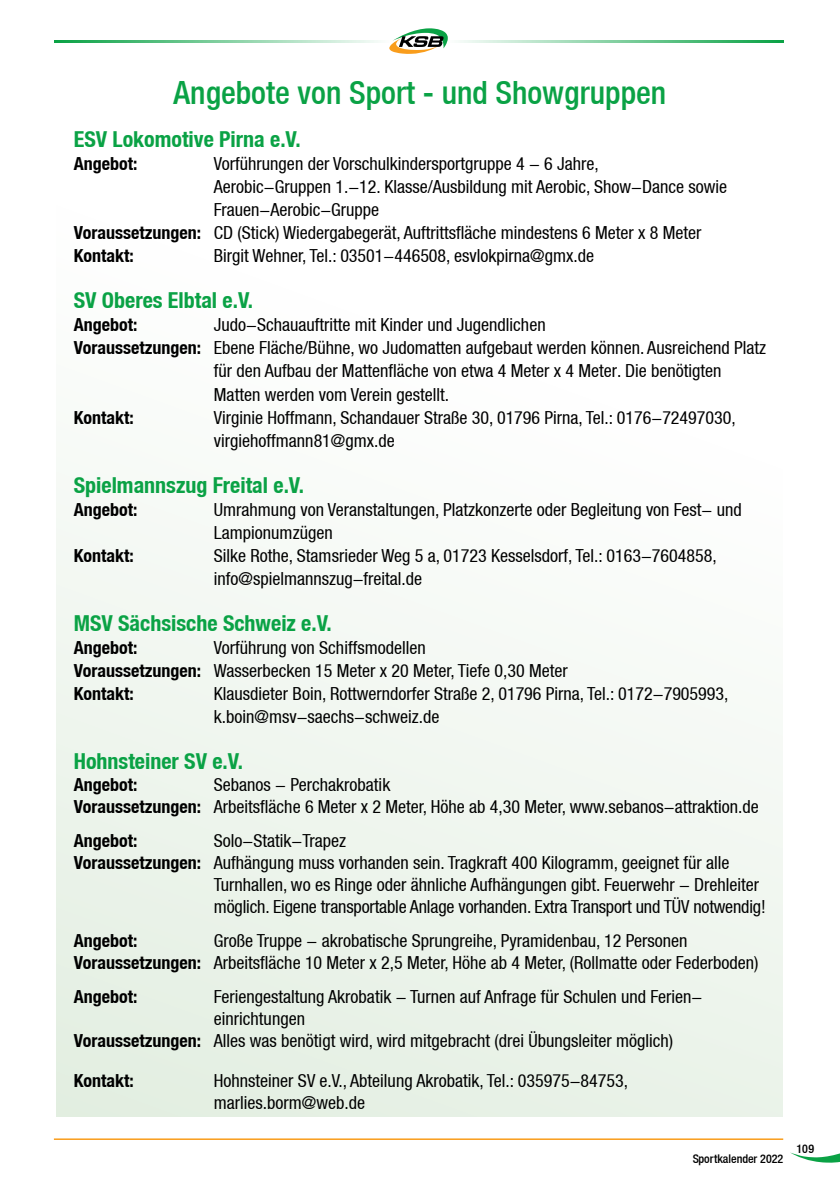
<style>
.page{position:relative;width:840px;height:1191px;background:#fff}
.page>*{position:absolute;margin:0;border:0;box-sizing:border-box;transform-origin:0 0}
.t1{font:500 condensed 32px "Helvetica Neue";color:#0aa245}
.t2{font:700 condensed 22px "Helvetica Neue";color:#0aa245}
.t3{font:condensed 18px/23px "Helvetica Neue";color:#000}
.t4{font:700 condensed 18px "Helvetica Neue";color:#000}
.t5{font:500 condensed 12px "Helvetica Neue";letter-spacing:-.01em;color:#000}
.s1{font-weight:700}
</style>
<div class="page">
<svg style="left:790px;top:1152px;width:49px;height:10px"></svg>
<hr style="left:54px;top:40px;width:335px;height:3px;background:#0aa245">
<hr style="left:447px;top:40px;width:335px;height:3px;background:#0aa245">
<svg style="left:389px;top:28px;width:58px;height:26px"></svg>
<hr style="left:54px;top:1138px;width:728px;height:2px;background:#f99d1c">
<div style="left:57px;top:74px;width:725px;height:1043px;background:linear-gradient(to bottom,#fff,#e7f1e6)"></div>
<h1 class="t1" style="left:173px;top:74px;width:494px">Angebote von Sport - und Showgruppen</h1>
<p class="t2" style="left:74px;top:126px;width:228px">ESV Lokomotive Pirna e.V.</p>
<p class="t4" style="left:74px;top:153px;width:65px">Angebot:</p>
<p class="t3" style="left:214px;top:152px;width:386px">Vorführungen der Vorschulkindersportgruppe 4 - 6 Jahre,</p>
<p class="t3" style="left:214px;top:175px;width:514px">Aerobic-Gruppen 1.-12. Klasse/Ausbildung mit Aerobic, Show-Dance sowie</p>
<p class="t3" style="left:214px;top:198px;width:167px">Frauen-Aerobic-Gruppe</p>
<p class="t3" style="left:74px;top:221px;width:628px"><span class="s1">Voraussetzungen:</span> CD (Stick) Wiedergabegerät, Auftrittsfläche mindestens 6 Meter x 8 Meter</p>
<p class="t4" style="left:74px;top:245px;width:61px">Kontakt:</p>
<p class="t3" style="left:214px;top:244px;width:381px">Birgit Wehner, Tel.: 03501-446508, esvlokpirna@gmx.de</p>
<p class="t2" style="left:74px;top:287px;width:181px">SV Oberes Elbtal e.V.</p>
<p class="t4" style="left:74px;top:314px;width:65px">Angebot:</p>
<p class="t3" style="left:214px;top:313px;width:333px">Judo-Schauauftritte mit Kinder und Jugendlichen</p>
<p class="t3" style="left:74px;top:336px;width:693px"><span class="s1">Voraussetzungen:</span> Ebene Fläche/Bühne, wo Judomatten aufgebaut werden können. Ausreichend Platz</p>
<p class="t3" style="left:214px;top:359px;width:509px">für den Aufbau der Mattenfläche von etwa 4 Meter x 4 Meter. Die benötigten</p>
<p class="t3" style="left:214px;top:382px;width:236px">Matten werden vom Verein gestellt.</p>
<p class="t4" style="left:74px;top:406px;width:61px">Kontakt:</p>
<p class="t3" style="left:214px;top:405px;width:523px">Virginie Hoffmann, Schandauer Straße 30, 01796 Pirna, Tel.: 0176-72497030, virgiehoffmann81@gmx.de</p>
<p class="t2" style="left:74px;top:471px;width:232px">Spielmannszug Freital e.V.</p>
<p class="t4" style="left:74px;top:498px;width:65px">Angebot:</p>
<p class="t3" style="left:214px;top:497px;width:529px">Umrahmung von Veranstaltungen, Platzkonzerte oder Begleitung von Fest- und<br>Lampionumzügen</p>
<p class="t4" style="left:74px;top:544px;width:61px">Kontakt:</p>
<p class="t3" style="left:214px;top:543px;width:504px">Silke Rothe, Stamsrieder Weg 5 a, 01723 Kesselsdorf, Tel.: 0163-7604858, info@spielmannszug-freital.de</p>
<p class="t2" style="left:74px;top:609px;width:259px">MSV Sächsische Schweiz e.V.</p>
<p class="t4" style="left:74px;top:636px;width:65px">Angebot:</p>
<p class="t3" style="left:74px;top:635px;width:495px;text-indent:140px">Vorführung von Schiffsmodellen<br><span class="s1">Voraussetzungen:</span> Wasserbecken 15 Meter x 20 Meter, Tiefe 0,30 Meter<br><span class="s1">Kontakt:</span></p>
<p class="t3" style="left:214px;top:681px;width:516px">Klausdieter Boin, Rottwerndorfer Straße 2, 01796 Pirna, Tel.: 0172-7905993, k.boin@msv-saechs-schweiz.de</p>
<p class="t2" style="left:74px;top:747px;width:171px">Hohnsteiner SV e.V.</p>
<p class="t4" style="left:74px;top:773px;width:65px">Angebot:</p>
<p class="t3" style="left:74px;top:773px;width:686px;line-height:22px;text-indent:140px">Sebanos - Perchakrobatik<br><span class="s1">Voraussetzungen:</span> Arbeitsfläche 6 Meter x 2 Meter, Höhe ab 4,30 Meter, www.sebanos-attraktion.de</p>
<p class="t4" style="left:74px;top:829px;width:65px">Angebot:</p>
<p class="t3" style="left:214px;top:828px;width:134px">Solo-Statik-Trapez</p>
<p class="t3" style="left:74px;top:850px;width:657px"><span class="s1">Voraussetzungen:</span> Aufhängung muss vorhanden sein. Tragkraft 400 Kilogramm, geeignet für alle</p>
<p class="t3" style="left:214px;top:872px;width:546px">Turnhallen, wo es Ringe oder ähnliche Aufhängungen gibt. Feuerwehr - Drehleiter</p>
<p class="t3" style="left:214px;top:894px;width:553px">möglich. Eigene transportable Anlage vorhanden. Extra Transport und TÜV notwendig!</p>
<p class="t4" style="left:74px;top:929px;width:65px">Angebot:</p>
<p class="t3" style="left:74px;top:929px;width:685px;line-height:22px;text-indent:140px">Große Truppe - akrobatische Sprungreihe, Pyramidenbau, 12 Personen<br><span class="s1">Voraussetzungen:</span> Arbeitsfläche 10 Meter x 2,5 Meter, Höhe ab 4 Meter, (Rollmatte oder Federboden)</p>
<p class="t4" style="left:74px;top:985px;width:65px">Angebot:</p>
<p class="t3" style="left:214px;top:984px;width:489px">Feriengestaltung Akrobatik - Turnen auf Anfrage für Schulen und Ferien-</p>
<p class="t3" style="left:214px;top:1006px;width:92px">einrichtungen</p>
<p class="t3" style="left:74px;top:1028px;width:600px"><span class="s1">Voraussetzungen:</span> Alles was benötigt wird, wird mitgebracht (drei Übungsleiter möglich)</p>
<p class="t4" style="left:74px;top:1069px;width:61px">Kontakt:</p>
<p class="t3" style="left:214px;top:1069px;width:415px;line-height:22px">Hohnsteiner SV e.V., Abteilung Akrobatik, Tel.: 035975-84753, marlies.borm@web.de</p>
<p class="t5" style="left:692px;top:1151px;width:92px">Sportkalender 2022</p>
<p class="t5" style="left:796px;top:1142px;width:19px">109</p>
</div>
